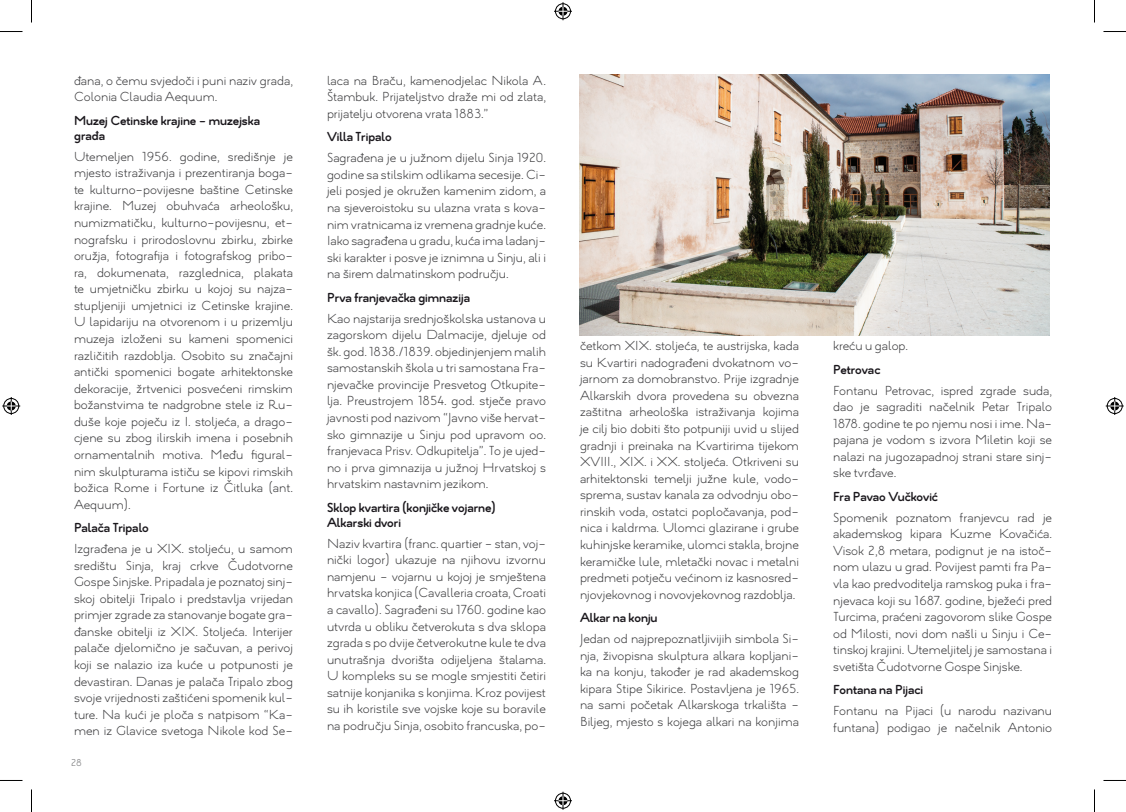
<style>
.page{position:relative;width:1126px;height:812px;background:#fff}
.page>*{position:absolute;margin:0;border:0;box-sizing:border-box;transform-origin:0 0}
.t1{font:300 13.8px/16.5px "Estilo Text";color:#3e3e40;text-align:justify}
.t2{font:700 13.8px/15px "Estilo Text";color:#1a171c}
.t3{font:300 10.5px "Estilo Text";color:#707173}
</style>
<div class="page">
<img style="left:579px;top:74px;width:471px;height:261px">
<svg style="left:0;top:31px;width:22px;height:1px"></svg>
<svg style="left:1103px;top:31px;width:23px;height:1px"></svg>
<svg style="left:0;top:780px;width:22px;height:1px"></svg>
<svg style="left:1103px;top:780px;width:23px;height:1px"></svg>
<svg style="left:31px;top:0;width:1px;height:23px"></svg>
<svg style="left:31px;top:789px;width:1px;height:22px"></svg>
<svg style="left:1094px;top:0;width:1px;height:23px"></svg>
<svg style="left:1094px;top:789px;width:1px;height:22px"></svg>
<svg style="left:554px;top:2px;width:18px;height:18px"></svg>
<svg style="left:554px;top:791px;width:18px;height:18px"></svg>
<svg style="left:2px;top:397px;width:18px;height:18px"></svg>
<svg style="left:1106px;top:397px;width:18px;height:18px"></svg>
<p class="t1" style="left:74px;top:72px;width:220px">đana, o čemu svjedoči i puni naziv grada,<br>Colonia Claudia Aequum.</p>
<p class="t2" style="left:74px;top:113px;width:188px">Muzej Cetinske krajine - muzejska građa</p>
<p class="t1" style="left:74px;top:148px;width:220px">Utemeljen 1956. godine, središnje je mjesto istraživanja i prezentiranja boga&shy;te kulturno-povijesne baštine Cetinske krajine. Muzej obuhvaća arheološku, numizmatičku, kulturno-povijesnu, et&shy;nografsku i prirodoslovnu zbirku, zbirke oružja, fotografija i fotografskog pribo&shy;ra, dokumenata, razglednica, plakata te umjetničku zbirku u kojoj su najza&shy;stupljeniji umjetnici iz Cetinske krajine.<br>U lapidariju na otvorenom i u prizemlju muzeja izloženi su kameni spomenici različitih razdoblja. Osobito su značajni antički spomenici bogate arhitektonske dekoracije, žrtvenici posvećeni rimskim božanstvima te nadgrobne stele iz Ru&shy;duše koje poječu iz I. stoljeća, a drago&shy;cjene su zbog ilirskih imena i posebnih ornamentalnih motiva. Među figural&shy;nim skulpturama ističu se kipovi rimskih božica Rome i Fortune iz Čitluka (ant.<br>Aequum).</p>
<p class="t2" style="left:74px;top:520px;width:76px">Palača Tripalo</p>
<p class="t1" style="left:74px;top:540px;width:220px">Izgrađena je u XIX. stoljeću, u samom središtu Sinja, kraj crkve Čudotvorne Gospe Sinjske. Pripadala je poznatoj sinj&shy;skoj obitelji Tripalo i predstavlja vrijedan primjer zgrade za stanovanje bogate gra&shy;đanske obitelji iz XIX. Stoljeća. Interijer palače djelomično je sačuvan, a perivoj koji se nalazio iza kuće u potpunosti je devastiran. Danas je palača Tripalo zbog svoje vrijednosti zaštićeni spomenik kul&shy;ture. Na kući je ploča s natpisom “Ka&shy;men iz Glavice svetoga Nikole kod Se-</p>
<p class="t3" style="left:71px;top:755px;width:12px">28</p>
<p class="t1" style="left:327px;top:72px;width:220px">laca na Braču, kamenodjelac Nikola A.<br>Štambuk. Prijateljstvo draže mi od zlata, prijatelju otvorena vrata 1883.”</p>
<p class="t2" style="left:327px;top:129px;width:66px">Villa Tripalo</p>
<p class="t1" style="left:327px;top:149px;width:221px">Sagrađena je u južnom dijelu Sinja 1920. godine sa stilskim odlikama secesije. Ci&shy;jeli posjed je okružen kamenim zidom, a na sjeveroistoku su ulazna vrata s kova&shy;nim vratnicama iz vremena gradnje kuće.<br>Iako sagrađena u gradu, kuća ima ladanj&shy;ski karakter i posve je iznimna u Sinju, ali i na širem dalmatinskom području.</p>
<p class="t2" style="left:327px;top:290px;width:145px">Prva franjevačka gimnazija</p>
<p class="t1" style="left:327px;top:310px;width:220px">Kao najstarija srednjoškolska ustanova u zagorskom dijelu Dalmacije, djeluje od šk. god. 1838./1839. objedinjenjem malih samostanskih škola u tri samostana Fra&shy;njevačke provincije Presvetog Otkupite&shy;lja. Preustrojem 1854. god. stječe pravo javnosti pod nazivom “Javno više hervat&shy;sko gimnazije u Sinju pod upravom oo. franjevaca Prisv. Odkupitelja”. To je ujed&shy;no i prva gimnazija u južnoj Hrvatskoj s hrvatskim nastavnim jezikom.</p>
<p class="t2" style="left:327px;top:500px;width:170px">Sklop kvartira (konjičke vojarne)<br>Alkarski dvori</p>
<p class="t1" style="left:327px;top:535px;width:220px">Naziv kvartira (franc. quartier – stan, voj&shy;nički logor) ukazuje na njihovu izvornu namjenu – vojarnu u kojoj je smještena hrvatska konjica (Cavalleria croata, Croati a cavallo). Sagrađeni su 1760. godine kao utvrda u obliku četverokuta s dva sklopa zgrada s po dvije četverokutne kule te dva unutrašnja dvorišta odijeljena štalama.<br>U kompleks su se mogle smjestiti četiri satnije konjanika s konjima. Kroz povijest su ih koristile sve vojske koje su boravile na području Sinja, osobito francuska, po-</p>
<p class="t1" style="left:580px;top:337px;width:220px">četkom XIX. stoljeća, te austrijska, kada su Kvartiri nadograđeni dvokatnom vo&shy;jarnom za domobranstvo. Prije izgradnje Alkarskih dvora provedena su obvezna zaštitna arheološka istraživanja kojima je cilj bio dobiti što potpuniji uvid u slijed gradnji i preinaka na Kvartirima tijekom XVIII., XIX. i XX. stoljeća. Otkriveni su arhitektonski temelji južne kule, vodo&shy;sprema, sustav kanala za odvodnju obo&shy;rinskih voda, ostatci popločavanja, pod&shy;nica i kaldrma. Ulomci glazirane i grube kuhinjske keramike, ulomci stakla, brojne keramičke lule, mletački novac i metalni predmeti potječu većinom iz kasnosred&shy;njovjekovnog i novovjekovnog razdoblja.</p>
<p class="t2" style="left:580px;top:610px;width:79px">Alkar na konju</p>
<p class="t1" style="left:580px;top:630px;width:220px">Jedan od najprepoznatljivijih simbola Si&shy;nja, živopisna skulptura alkara kopljani&shy;ka na konju, također je rad akademskog kipara Stipe Sikirice. Postavljena je 1965. na sami početak Alkarskoga trkališta – Biljeg, mjesto s kojega alkari na konjima</p>
<p class="t1" style="left:833px;top:337px;width:77px">kreću u galop.</p>
<p class="t2" style="left:833px;top:362px;width:49px">Petrovac</p>
<p class="t1" style="left:833px;top:382px;width:220px">Fontanu Petrovac, ispred zgrade suda, dao je sagraditi načelnik Petar Tripalo 1878. godine te po njemu nosi i ime. Na&shy;pajana je vodom s izvora Miletin koji se nalazi na jugozapadnoj strani stare sinj&shy;ske tvrđave.</p>
<p class="t2" style="left:833px;top:489px;width:106px">Fra Pavao Vučković</p>
<p class="t1" style="left:833px;top:509px;width:221px">Spomenik poznatom franjevcu rad je akademskog kipara Kuzme Kovačića.<br>Visok 2,8 metara, podignut je na istoč&shy;nom ulazu u grad. Povijest pamti fra Pa&shy;vla kao predvoditelja ramskog puka i fra&shy;njevaca koji su 1687. godine, bježeći pred Turcima, praćeni zagovorom slike Gospe od Milosti, novi dom našli u Sinju i Ce&shy;tinskoj krajini. Utemeljitelj je samostana i svetišta Čudotvorne Gospe Sinjske.</p>
<p class="t2" style="left:833px;top:682px;width:92px">Fontana na Pijaci</p>
<p class="t1" style="left:833px;top:702px;width:220px">Fontanu na Pijaci (u narodu nazivanu funtana) podigao je načelnik Antonio</p>
</div>
